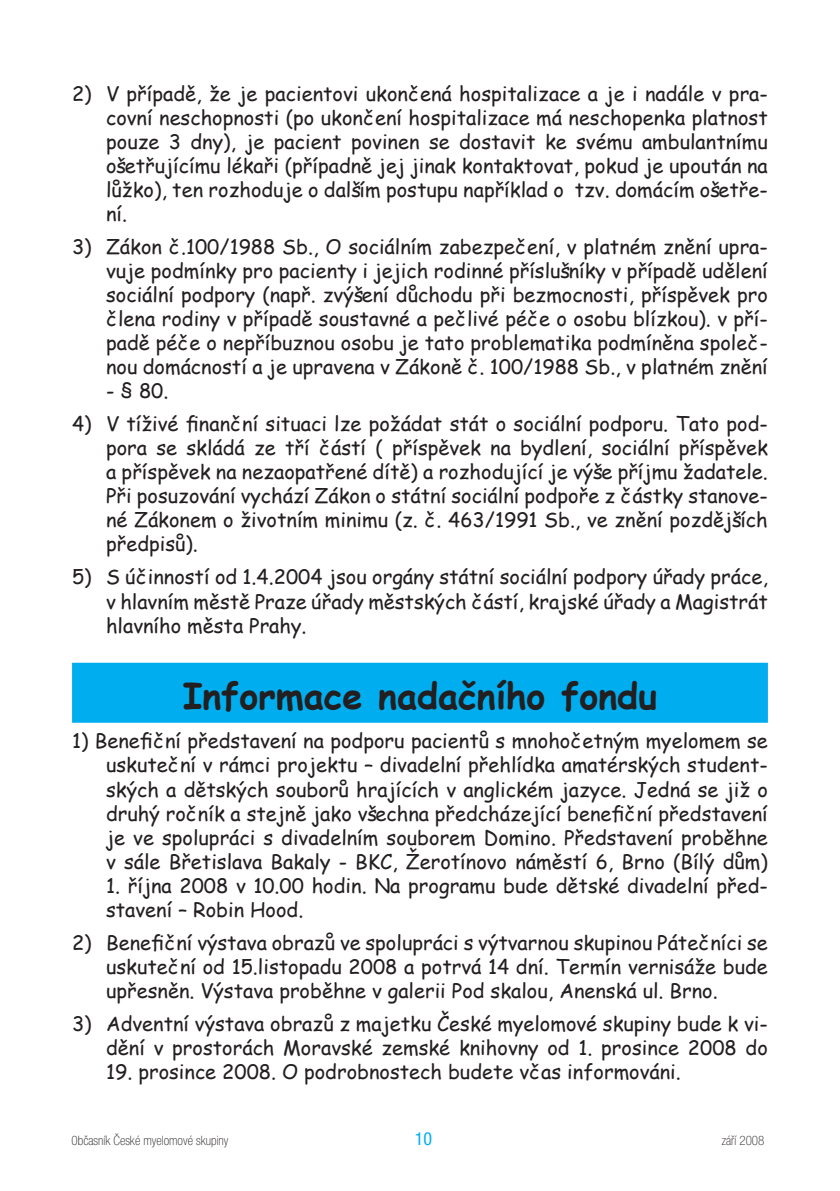
<style>
.page{position:relative;width:840px;height:1191px;background:#fff}
.page>*{position:absolute;margin:0;border:0;box-sizing:border-box;transform-origin:0 0}
.t1{font:700 36px "Comic Sans MS";color:#231f20}
.t2{font:20px/24px "Comic Sans MS";color:#231f20;text-align:justify}
.t3{font:18px "Helvetica Neue Cond CE";color:#00aeef}
.t4{font:13px "Helvetica Neue Cond Thin CE";color:#231f20}
</style>
<div class="page">
<div style="left:72px;top:663px;width:695px;height:60px;background:#00aeef"></div>
<p class="t2" style="left:106px;top:81px;width:663px;text-indent:-34px">2) V případě, že je pacientovi ukončená hospitalizace a je i nadále v pra&shy;covní neschopnosti (po ukončení hospitalizace má neschopenka platnost pouze 3 dny), je pacient povinen se dostavit ke svému ambulantnímu ošetřujícímu lékaři (případně jej jinak kontaktovat, pokud je upoután na lůžko), ten rozhoduje o dalším postupu například o tzv. domácím ošetře&shy;ní.</p>
<p class="t2" style="left:106px;top:234px;width:663px;text-indent:-34px">3) Zákon č.100/1988 Sb., O sociálním zabezpečení, v platném znění upra&shy;vuje podmínky pro pacienty i jejich rodinné příslušníky v případě udělení sociální podpory (např. zvýšení důchodu při bezmocnosti, příspěvek pro člena rodiny v případě soustavné a pečlivé péče o osobu blízkou). v pří&shy;padě péče o nepříbuznou osobu je tato problematika podmíněna společ&shy;nou domácností a je upravena v Zákoně č. 100/1988 Sb., v platném znění</p>
<p class="t2" style="left:106px;top:378px;width:64px">- § 80.</p>
<p class="t2" style="left:106px;top:411px;width:663px;text-indent:-34px">4) V tíživé finanční situaci lze požádat stát o sociální podporu. Tato pod&shy;pora se skládá ze tří částí ( příspěvek na bydlení, sociální příspěvek a příspěvek na nezaopatřené dítě) a rozhodující je výše příjmu žadatele.<br>Při posuzování vychází Zákon o státní sociální podpoře z částky stanove&shy;né Zákonem o životním minimu (z. č. 463/1991 Sb., ve znění pozdějších předpisů).</p>
<p class="t2" style="left:106px;top:564px;width:663px;text-indent:-34px">5) S účinností od 1.4.2004 jsou orgány státní sociální podpory úřady práce, v hlavním městě Praze úřady městských částí, krajské úřady a Magistrát hlavního města Prahy.</p>
<h1 class="t1" style="left:183px;top:669px;width:475px">Informace nadačního fondu</h1>
<p class="t2" style="left:106px;top:728px;width:663px;text-indent:-34px">1) Benefiční představení na podporu pacientů s mnohočetným myelomem se uskuteční v rámci projektu – divadelní přehlídka amatérských student&shy;ských a dětských souborů hrajících v anglickém jazyce. Jedná se již o druhý ročník a stejně jako všechna předcházející benefiční představení je ve spolupráci s divadelním souborem Domino. Představení proběhne v sále Břetislava Bakaly - BKC, Žerotínovo náměstí 6, Brno (Bílý dům)</p>
<p class="t2" style="left:106px;top:872px;width:663px">1. října 2008 v 10.00 hodin. Na programu bude dětské divadelní před&shy;stavení – Robin Hood.</p>
<p class="t2" style="left:106px;top:929px;width:663px;text-indent:-34px">2) Benefiční výstava obrazů ve spolupráci s výtvarnou skupinou Pátečníci se uskuteční od 15.listopadu 2008 a potrvá 14 dní. Termín vernisáže bude upřesněn. Výstava proběhne v galerii Pod skalou, Anenská ul. Brno.</p>
<p class="t2" style="left:72px;top:1010px;width:697px;text-align:right">3) Adventní výstava obrazů z majetku České myelomové skupiny bude k vi&shy;dění v prostorách Moravské zemské knihovny od 1. prosince 2008 do</p>
<p class="t2" style="left:106px;top:1058px;width:576px">19. prosince 2008. O podrobnostech budete včas informováni.</p>
<p class="t4" style="left:72px;top:1133px;width:158px">0bčasník České myelomové skupiny</p>
<p class="t3" style="left:414px;top:1129px;width:19px">10</p>
<p class="t4" style="left:721px;top:1133px;width:44px">září 2008</p>
</div>
